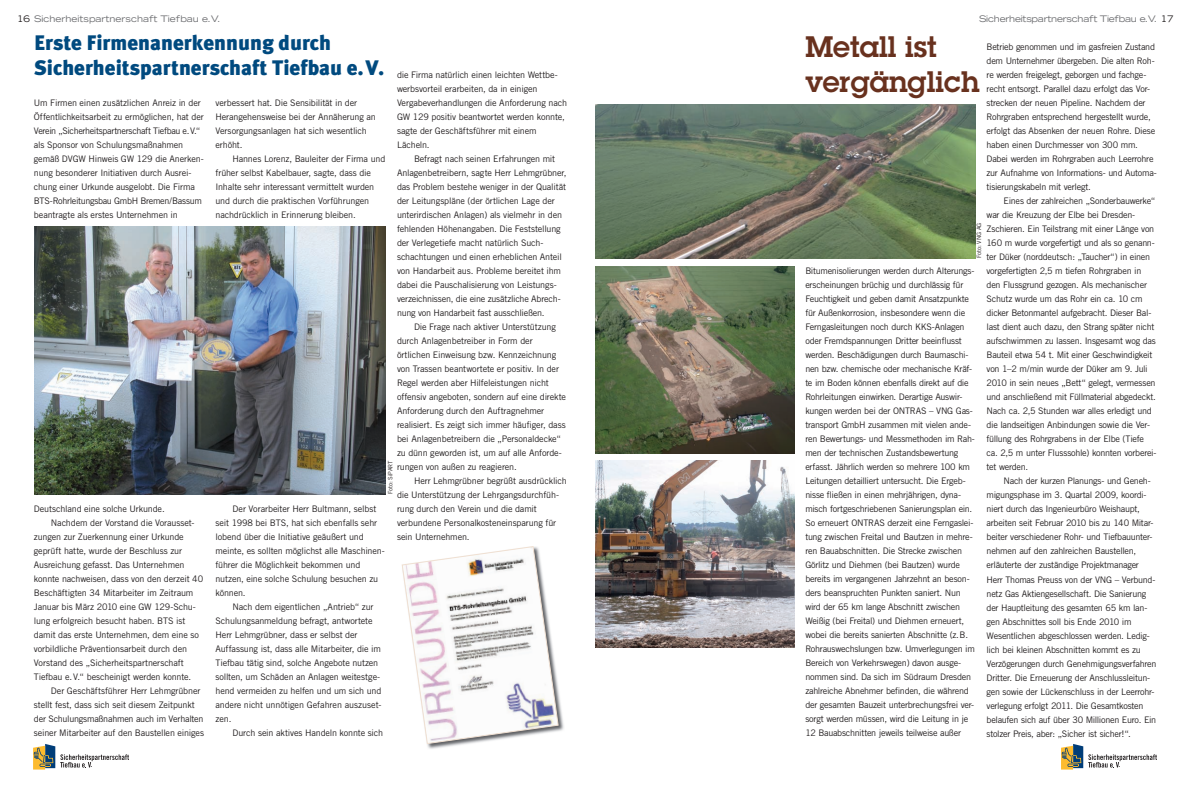
<style>
.page{position:relative;width:1191px;height:794px;background:#fff}
.page>*{position:absolute;margin:0;border:0;box-sizing:border-box;transform-origin:0 0}
.t1{font:600 29px/34.8px "Lubalin Graph";color:#68311e}
.t2{font:900 21px/25.2px "Meta Plus";color:#004a7f}
.t3{font:9px/14px "Trade Gothic";letter-spacing:-.025em;color:#231f20}
.t4{font:expanded 9px "Trade Gothic LH";color:#6c6d70}
.t5{font:expanded 9px "Trade Gothic LH";letter-spacing:-.025em;color:#6c6d70}
.t6{font:7.6px "Trade Gothic Bold Cond Twenty";color:#231f20}
.t7{font:6px "Trade Gothic";letter-spacing:-.02em;color:#231f20}
.s1{color:#231f20}
</style>
<div class="page">
<svg style="left:1061px;top:744px;width:96px;height:25px"></svg>
<svg style="left:33px;top:744px;width:96px;height:25px"></svg>
<img style="left:34px;top:227px;width:352px;height:267px">
<img style="left:427px;top:687px;width:137px;height:62px">
<svg style="left:402px;top:546px;width:156px;height:198px"></svg>
<img style="left:595px;top:105px;width:380px;height:153px">
<img style="left:595px;top:266px;width:199px;height:188px">
<img style="left:595px;top:461px;width:199px;height:187px">
<p class="t4" style="left:17px;top:15px;width:205px"><span class="s1">16</span> Sicherheitspartnerschaft Tiefbau e. V.</p>
<p class="t5" style="left:979px;top:15px;width:196px">Sicherheitspartnerschaft Tiefbau e. V. <span class="s1">17</span></p>
<h2 class="t2" style="left:34px;top:31px;width:352px">Erste Firmenanerkennung durch<br>Sicherheitspartnerschaft Tiefbau e. V.</h2>
<p class="t3" style="left:215px;top:97px;width:162px">verbessert hat. Die Sensibilität in der<br>Herangehensweise bei der Annäherung an<br>Versorgungsanlagen hat sich wesentlich erhöht.</p>
<p class="t3" style="left:215px;top:153px;width:171px;text-indent:17px">Hannes Lorenz, Bauleiter der Firma und früher selbst Kabelbauer, sagte, dass die Inhalte sehr interessant vermittelt wurden und durch die praktischen Vorführungen nachdrücklich in Erinnerung bleiben.</p>
<p class="t3" style="left:397px;top:69px;width:172px">die Firma natürlich einen leichten Wettbe&shy;werbsvorteil erarbeiten, da in einigen Vergabeverhandlungen die Anforderung nach GW 129 positiv beantwortet werden konnte, sagte der Geschäftsführer mit einem Lächeln.</p>
<p class="t3" style="left:397px;top:153px;width:171px;text-indent:17px">Befragt nach seinen Erfahrungen mit Anlagenbetreibern, sagte Herr Lehmgrübner, das Problem bestehe weniger in der Qualität der Leitungspläne (der örtlichen Lage der unterirdischen Anlagen) als vielmehr in den fehlenden Höhenangaben. Die Feststellung der Verlegetiefe macht natürlich Such&shy;schachtungen und einen erheblichen Anteil von Handarbeit aus. Probleme bereitet ihm dabei die Pauschalisierung von Leistungs&shy;verzeichnissen, die eine zusätzliche Abrech&shy;nung von Handarbeit fast ausschließen.</p>
<p class="t3" style="left:397px;top:321px;width:171px;text-indent:17px">Die Frage nach aktiver Unterstützung durch Anlagenbetreiber in Form der örtlichen Einweisung bzw. Kennzeichnung von Trassen beantwortete er positiv. In der Regel werden aber Hilfeleistungen nicht offensiv angeboten, sondern auf eine direkte Anforderung durch den Auftragnehmer realisiert. Es zeigt sich immer häufiger, dass bei Anlagenbetreibern die „Personaldecke“ zu dünn geworden ist, um auf alle Anforde&shy;rungen von außen zu reagieren.</p>
<p class="t3" style="left:397px;top:475px;width:171px;text-indent:17px">Herr Lehmgrübner begrüßt ausdrücklich die Unterstützung der Lehrgangsdurchfüh&shy;rung durch den Verein und die damit verbundene Personalkosteneinsparung für sein Unternehmen.</p>
<p class="t3" style="left:34px;top:97px;width:171px">Um Firmen einen zusätzlichen Anreiz in der Öffentlichkeitsarbeit zu ermöglichen, hat der Verein „Sicherheitspartnerschaft Tiefbau e. V.“ als Sponsor von Schulungsmaßnahmen gemäß DVGW Hinweis GW 129 die Anerken&shy;nung besonderer Initiativen durch Ausrei&shy;chung einer Urkunde ausgelobt. Die Firma BTS-Rohrleitungsbau GmbH Bremen/Bassum beantragte als erstes Unternehmen in</p>
<p class="t7" style="left:388px;top:494px;width:35px;rotate:-90deg">Foto: SiPART</p>
<p class="t3" style="left:34px;top:503px;width:132px">Deutschland eine solche Urkunde.</p>
<p class="t3" style="left:51px;top:517px;width:145px">Nachdem der Vorstand die Vorausset-</p>
<p class="t3" style="left:34px;top:531px;width:151px">zungen zur Zuerkennung einer Urkunde</p>
<p class="t3" style="left:34px;top:545px;width:150px">geprüft hatte, wurde der Beschluss zur</p>
<p class="t3" style="left:34px;top:559px;width:152px">Ausreichung gefasst. Das Unternehmen</p>
<p class="t3" style="left:34px;top:573px;width:171px">konnte nachweisen, dass von den derzeit 40</p>
<p class="t3" style="left:34px;top:587px;width:161px">Beschäftigten 34 Mitarbeiter im Zeitraum</p>
<p class="t3" style="left:34px;top:601px;width:163px">Januar bis März 2010 eine GW 129-Schu-</p>
<p class="t3" style="left:34px;top:615px;width:153px">lung erfolgreich besucht haben. BTS ist</p>
<p class="t3" style="left:34px;top:629px;width:166px">damit das erste Unternehmen, dem eine so</p>
<p class="t3" style="left:34px;top:643px;width:155px">vorbildliche Präventionsarbeit durch den</p>
<p class="t3" style="left:34px;top:657px;width:151px">Vorstand des „Sicherheitspartnerschaft</p>
<p class="t3" style="left:34px;top:671px;width:159px">Tiefbau e. V.“ bescheinigt werden konnte.</p>
<p class="t3" style="left:51px;top:685px;width:151px">Der Geschäftsführer Herr Lehmgrübner</p>
<p class="t3" style="left:34px;top:699px;width:163px">stellt fest, dass sich seit diesem Zeitpunkt</p>
<p class="t3" style="left:34px;top:713px;width:171px">der Schulungsmaßnahmen auch im Verhalten</p>
<p class="t3" style="left:34px;top:727px;width:172px">seiner Mitarbeiter auf den Baustellen einiges</p>
<p class="t6" style="left:91px;top:762px;width:3px">.</p>
<p class="t3" style="left:215px;top:503px;width:171px;text-indent:17px">Der Vorarbeiter Herr Bultmann, selbst seit 1998 bei BTS, hat sich ebenfalls sehr lobend über die Initiative geäußert und meinte, es sollten möglichst alle Maschinen&shy;führer die Möglichkeit bekommen und nutzen, eine solche Schulung besuchen zu können.</p>
<p class="t3" style="left:215px;top:601px;width:167px;text-indent:17px">Nach dem eigentlichen „Antrieb“ zur Schulungsanmeldung befragt, antwortete Herr Lehmgrübner, dass er selbst der Auffassung ist, dass alle Mitarbeiter, die im Tiefbau tätig sind, solche Angebote nutzen sollten, um Schäden an Anlagen weitestge&shy;hend vermeiden zu helfen und um sich und andere nicht unnötigen Gefahren auszuset&shy;zen.</p>
<p class="t3" style="left:232px;top:727px;width:152px">Durch sein aktives Handeln konnte sich</p>
<h1 class="t1" style="left:805px;top:32px;width:176px">Metall ist vergänglich</h1>
<p class="t3" style="left:986px;top:41px;width:172px">Betrieb genommen und im gasfreien Zustand dem Unternehmer übergeben. Die alten Roh&shy;re werden freigelegt, geborgen und fachge&shy;recht entsorgt. Parallel dazu erfolgt das Vor&shy;strecken der neuen Pipeline. Nachdem der Rohrgraben entsprechend hergestellt wurde, erfolgt das Absenken der neuen Rohre. Diese haben einen Durchmesser von 300 mm.<br>Dabei werden im Rohrgraben auch Leerrohre zur Aufnahme von Informations- und Automa&shy;tisierungskabeln mit verlegt.</p>
<p class="t3" style="left:986px;top:195px;width:171px;text-indent:17px">Eines der zahlreichen „Sonderbauwerke“ war die Kreuzung der Elbe bei Dresden-Zschieren. Ein Teilstrang mit einer Länge von 160 m wurde vorgefertigt und als so genann&shy;ter Düker (norddeutsch: „Taucher“) in einen vorgefertigten 2,5 m tiefen Rohrgraben in den Flussgrund gezogen. Als mechanischer Schutz wurde um das Rohr ein ca. 10 cm dicker Betonmantel aufgebracht. Dieser Bal&shy;last dient auch dazu, den Strang später nicht aufschwimmen zu lassen. Insgesamt wog das Bauteil etwa 54 t. Mit einer Geschwindigkeit von 1–2 m/min wurde der Düker am 9. Juli 2010 in sein neues „Bett“ gelegt, vermessen und anschließend mit Füllmaterial abgedeckt.<br>Nach ca. 2,5 Stunden war alles erledigt und die landseitigen Anbindungen sowie die Ver&shy;füllung des Rohrgrabens in der Elbe (Tiefe ca. 2,5 m unter Flusssohle) konnten vorberei&shy;tet werden.</p>
<p class="t3" style="left:986px;top:475px;width:171px;text-indent:17px">Nach der kurzen Planungs- und Geneh&shy;migungsphase im 3. Quartal 2009, koordi&shy;niert durch das Ingenieurbüro Weishaupt, arbeiten seit Februar 2010 bis zu 140 Mitar&shy;beiter verschiedener Rohr- und Tiefbauunter&shy;nehmen auf den zahlreichen Baustellen, erläuterte der zuständige Projektmanager Herr Thomas Preuss von der VNG – Verbund&shy;netz Gas Aktiengesellschaft. Die Sanierung der Hauptleitung des gesamten 65 km lan&shy;gen Abschnittes soll bis Ende 2010 im Wesentlichen abgeschlossen werden. Ledig&shy;lich bei kleinen Abschnitten kommt es zu Verzögerungen durch Genehmigungsverfahren Dritter. Die Erneuerung der Anschlussleitun&shy;gen sowie der Lückenschluss in der Leerrohr&shy;verlegung erfolgt 2011. Die Gesamtkosten belaufen sich auf über 30 Millionen Euro. Ein stolzer Preis, aber: „Sicher ist sicher!“.</p>
<p class="t7" style="left:977px;top:258px;width:37px;rotate:-90deg">Foto: VNG AG</p>
<p class="t3" style="left:805px;top:265px;width:171px">Bitumenisolierungen werden durch Alterungs&shy;erscheinungen brüchig und durchlässig für Feuchtigkeit und geben damit Ansatzpunkte für Außenkorrosion, insbesondere wenn die Ferngasleitungen noch durch KKS-Anlagen oder Fremdspannungen Dritter beeinflusst werden. Beschädigungen durch Baumaschi&shy;nen bzw. chemische oder mechanische Kräf&shy;te im Boden können ebenfalls direkt auf die Rohrleitungen einwirken. Derartige Auswir&shy;kungen werden bei der ONTRAS – VNG Gas&shy;transport GmbH zusammen mit vielen ande&shy;ren Bewertungs- und Messmethoden im Rah&shy;men der technischen Zustandsbewertung erfasst. Jährlich werden so mehrere 100 km Leitungen detailliert untersucht. Die Ergeb&shy;nisse fließen in einen mehrjährigen, dyna&shy;misch fortgeschriebenen Sanierungsplan ein.<br>So erneuert ONTRAS derzeit eine Ferngaslei&shy;tung zwischen Freital und Bautzen in mehre&shy;ren Bauabschnitten. Die Strecke zwischen Görlitz und Diehmen (bei Bautzen) wurde bereits im vergangenen Jahrzehnt an beson&shy;ders beanspruchten Punkten saniert. Nun wird der 65 km lange Abschnitt zwischen Weißig (bei Freital) und Diehmen erneuert, wobei die bereits sanierten Abschnitte (z. B.<br>Rohrauswechslungen bzw. Umverlegungen im Bereich von Verkehrswegen) davon ausge&shy;nommen sind. Da sich im Südraum Dresden zahlreiche Abnehmer befinden, die während der gesamten Bauzeit unterbrechungsfrei ver&shy;sorgt werden müssen, wird die Leitung in je 12 Bauabschnitten jeweils teilweise außer</p>
<p class="t6" style="left:1118px;top:762px;width:3px">.</p>
</div>
